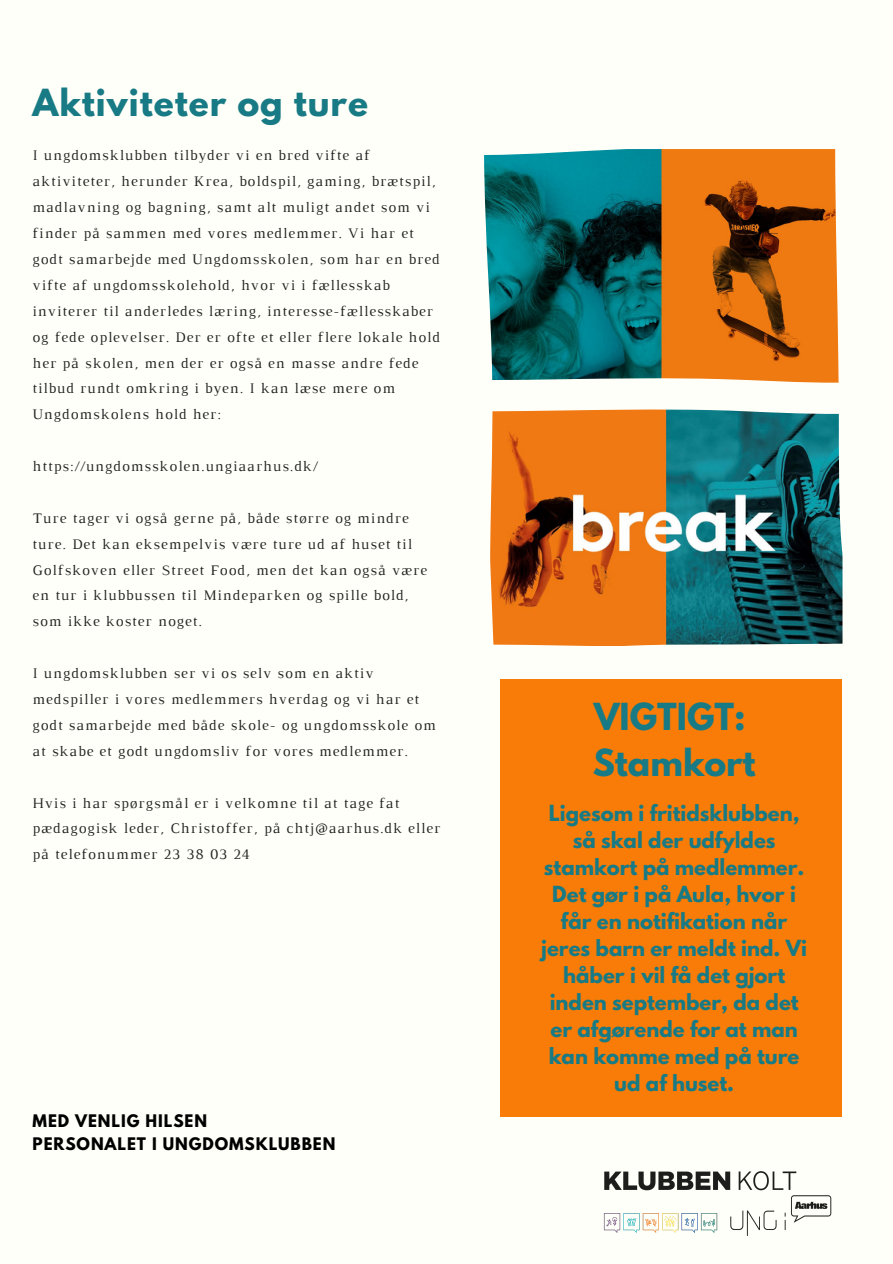
<style>
.page{position:relative;width:893px;height:1264px;background:#fff}
.page>*{position:absolute;margin:0;border:0;box-sizing:border-box;transform-origin:0 0}
.t1{font:700 33.15px "League Spartan";letter-spacing:.03em;color:#187a84}
.t2{font:700 33px/46.2px "League Spartan";color:#187a84}
.t3{font:700 19.65px/27px "League Spartan";color:#187a84;text-align:center}
.t4{font:700 15.3px/23.7px "League Spartan";letter-spacing:.06em;color:#000}
.t5{font:14.85px/25.8px "Luthier";letter-spacing:.07em;color:#222}
</style>
<div class="page">
<div style="left:0;top:0;width:892px;height:1263px;background:#fffff9"></div>
<img style="left:484px;top:149px;width:354px;height:233px">
<img style="left:490px;top:409px;width:352px;height:236px">
<div style="left:501px;top:679px;width:340px;height:437px;background:#f87c07"></div>
<img style="left:603px;top:1171px;width:229px;height:65px">
<p class="t1" style="left:33px;top:87px;width:337px">Aktiviteter og ture</p>
<p class="t5" style="left:33px;top:144px;width:409px">I ungdomsklubben tilbyder vi en bred vifte af aktiviteter, herunder Krea, boldspil, gaming, brætspil, madlavning og bagning, samt alt muligt andet som vi finder på sammen med vores medlemmer. Vi har et godt samarbejde med Ungdomsskolen, som har en bred vifte af ungdomsskolehold, hvor vi i fællesskab inviterer til anderledes læring, interesse-fællesskaber og fede oplevelser. Der er ofte et eller flere lokale hold her på skolen, men der er også en masse andre fede tilbud rundt omkring i byen. I kan læse mere om Ungdomskolens hold her:</p>
<p class="t5" style="left:33px;top:454px;width:286px">https://ungdomsskolen.ungiaarhus.dk/</p>
<p class="t5" style="left:33px;top:506px;width:396px">Ture tager vi også gerne på, både større og mindre ture. Det kan eksempelvis være ture ud af huset til Golfskoven eller Street Food, men det kan også være en tur i klubbussen til Mindeparken og spille bold, som ikke koster noget.</p>
<p class="t5" style="left:33px;top:661px;width:404px">I ungdomsklubben ser vi os selv som en aktiv medspiller i vores medlemmers hverdag og vi har et godt samarbejde med både skole- og ungdomsskole om at skabe et godt ungdomsliv for vores medlemmer.</p>
<p class="t5" style="left:33px;top:791px;width:409px">Hvis i har spørgsmål er i velkomne til at tage fat pædagogisk leder, Christoffer, på chtj@aarhus.dk eller på telefonummer 23 38 03 24</p>
<h1 class="t4" style="left:33px;top:1110px;width:304px">MED VENLIG HILSEN<br>PERSONALET I UNGDOMSKLUBBEN</h1>
<h2 class="t2" style="left:592px;top:697px;width:164px">VIGTIGT:<br>Stamkort</h2>
<h3 class="t3" style="left:541px;top:802px;width:267px">Ligesom i fritidsklubben, så skal der udfyldes stamkort på medlemmer.<br>Det gør i på Aula, hvor i får en notifikation når jeres barn er meldt ind. Vi håber i vil få det gjort inden september, da det er afgørende for at man kan komme med på ture ud af huset.</h3>
</div>
